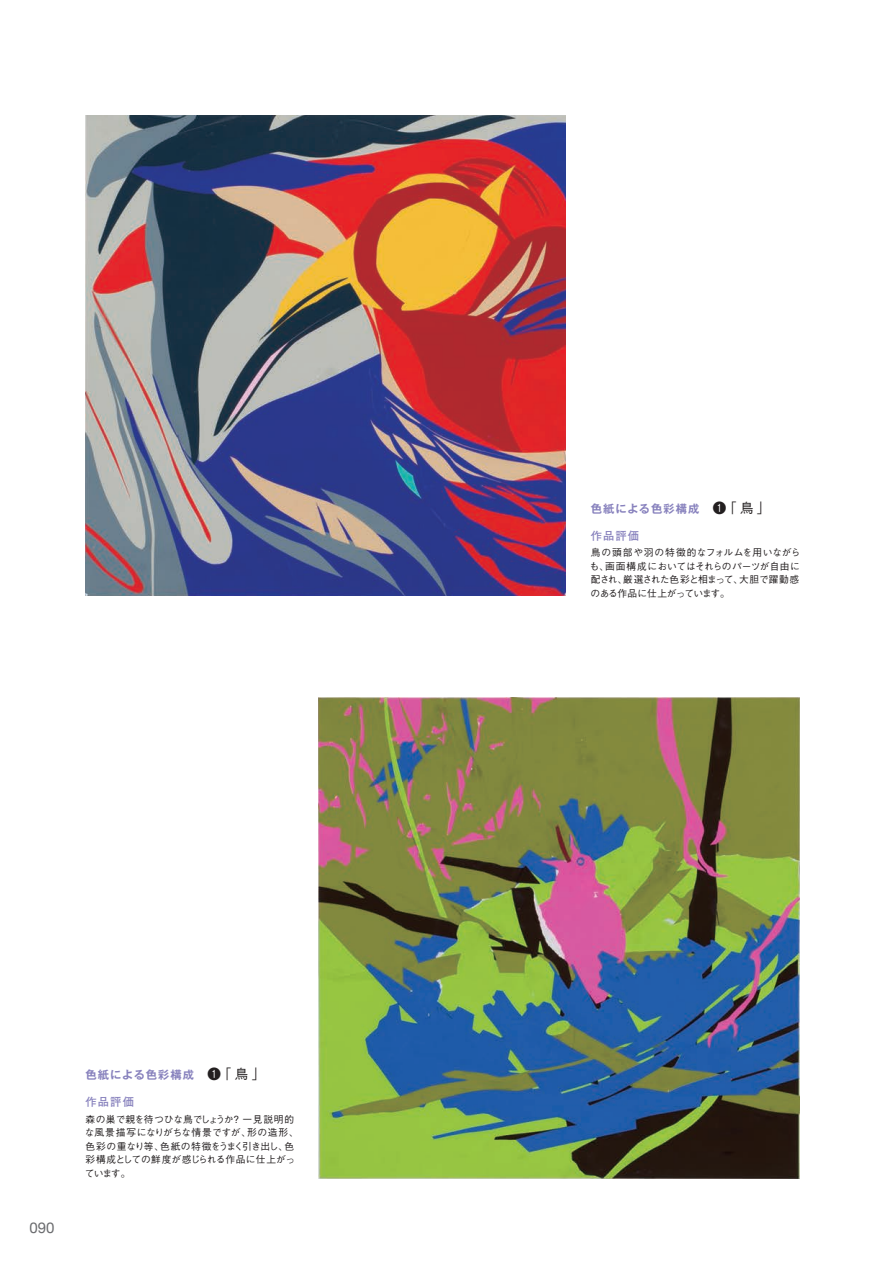
<style>
.page{position:relative;width:893px;height:1263px;background:#fff}
.page>*{position:absolute;margin:0;border:0;box-sizing:border-box;transform-origin:0 0}
.t1{font:15px "Helvetica Neue";color:#6c6d70}
.t2{font:700 11.25px "Gothic MB101 Pro De";letter-spacing:.095em;color:#8781bd}
.t3{font:700 11.25px "Futo Go B101 Pro";letter-spacing:.1em;color:#8781bd}
.t4{font:500 9.75px/13.5px "Gothic BBB Pro";letter-spacing:-.005em;color:#231f20}
.s1{font-family:"Gothic BBB Pro";font-weight:500;font-size:13.5px;color:#231f20}
</style>
<div class="page">
<img style="left:85px;top:115px;width:481px;height:481px">
<img style="left:319px;top:698px;width:480px;height:480px">
<h1 class="t1" style="left:29px;top:1217px;width:27px">090</h1>
<p class="t2" style="left:86px;top:1065px;width:181px">色紙による色彩構成　<span class="s1">❶「鳥」</span></p>
<p class="t3" style="left:86px;top:1093px;width:50px">作品評価</p>
<p class="t4" style="left:85px;top:1111px;width:216px">森の巣で親を待つひな鳥でしょうか？一見説明的な風景描写になりがちな情景ですが、形の造形、色彩の重なり等、色紙の特徴をうまく引き出し、色彩構成としての鮮度が感じられる作品に仕上がっています。</p>
<p class="t2" style="left:591px;top:499px;width:181px">色紙による色彩構成　<span class="s1">❶「鳥」</span></p>
<p class="t3" style="left:591px;top:526px;width:50px">作品評価</p>
<p class="t4" style="left:589px;top:544px;width:213px">鳥の頭部や羽の特徴的なフォルムを用いながらも、画面構成においてはそれらのパーツが自由に配され、厳選された色彩と相まって、大胆で躍動感のある作品に仕上がっています。</p>
</div>
